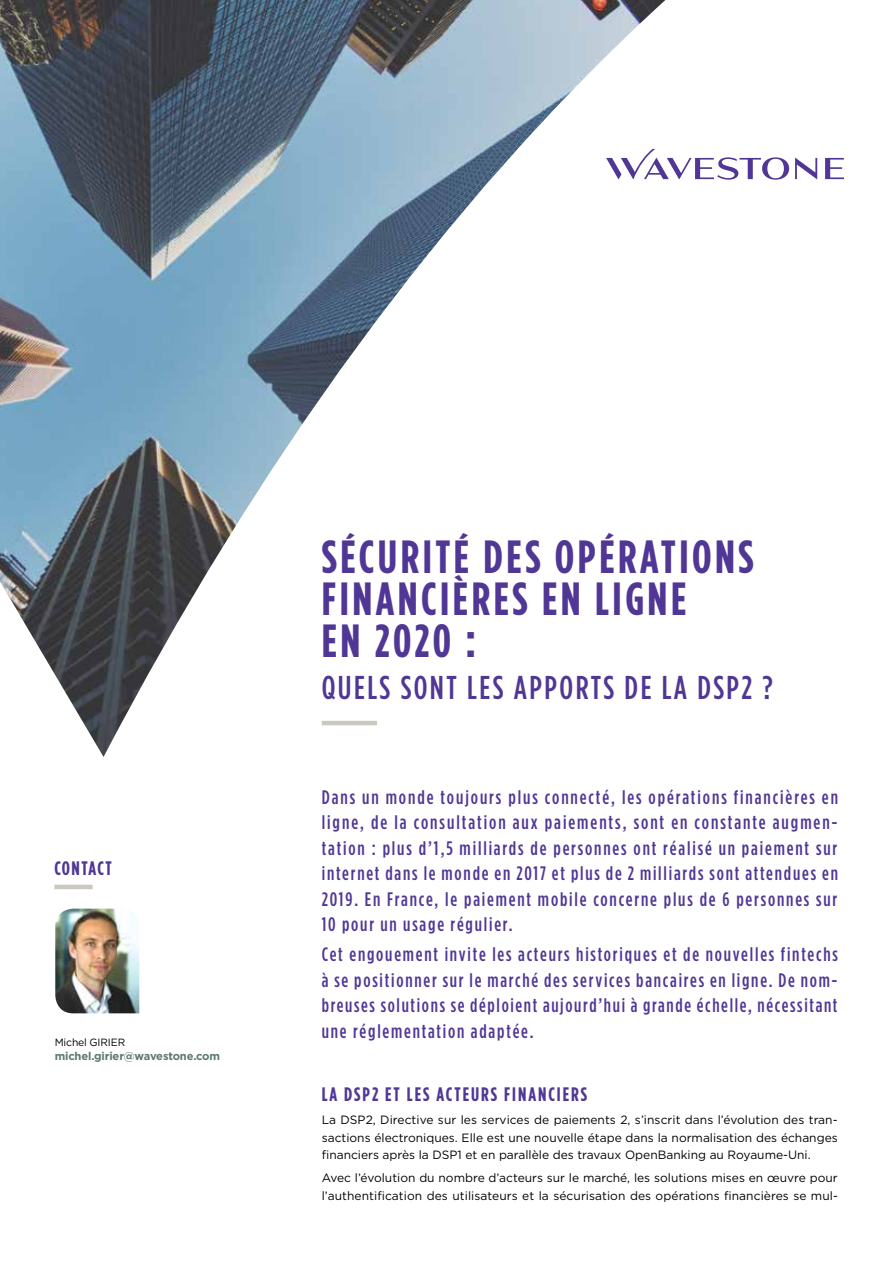
<style>
.page{position:relative;width:893px;height:1263px;background:#fff}
.page>*{position:absolute;margin:0;border:0;box-sizing:border-box;transform-origin:0 0}
.t1{font:700 46.5px/42px "Gotham Condensed";letter-spacing:.075em;color:#503795}
.t2{font:500 33px "Gotham Condensed";letter-spacing:.075em;color:#503795}
.t3{font:500 19.5px/25.5px "Gotham Condensed";letter-spacing:.095em;color:#503795;text-align:justify}
.t4{font:700 19.5px "Gotham Condensed";letter-spacing:.1em;color:#503795}
.t5{font:700 19.5px "Gotham Condensed";letter-spacing:.07em;color:#503795}
.t6{font:12px/17.2px "Gotham";color:#000;text-align:justify}
.t7{font:700 11.25px "Gotham";letter-spacing:-.01em;color:#5d7972}
.t8{font:10.5px "Gotham";letter-spacing:-.01em;color:#000}
</style>
<div class="page">
<img style="left:0;top:0;width:665px;height:757px">
<img style="left:55px;top:909px;width:84px;height:104px">
<svg style="left:825px;top:158px;width:19px;height:21px"></svg>
<svg style="left:795px;top:158px;width:22px;height:21px"></svg>
<svg style="left:606px;top:149px;width:183px;height:31px"></svg>
<hr style="left:322px;top:721px;width:55px;height:4px;background:#cbc8c0">
<hr style="left:54px;top:885px;width:39px;height:4px;background:#cbc8c0">
<p class="t5" style="left:54px;top:857px;width:59px">CONTACT</p>
<p class="t8" style="left:55px;top:1036px;width:72px">Michel GIRIER</p>
<p class="t7" style="left:55px;top:1048px;width:167px">michel.girier@wavestone.com</p>
<h1 class="t1" style="left:322px;top:536px;width:433px">SÉCURITÉ DES OPÉRATIONS<br>FINANCIÈRES EN LIGNE<br>EN 2020 :</h1>
<h2 class="t2" style="left:322px;top:669px;width:453px">QUELS SONT LES APPORTS DE LA DSP2 ?</h2>
<p class="t3" style="left:322px;top:784px;width:518px">Dans un monde toujours plus connecté, les opérations financières en ligne, de la consultation aux paiements, sont en constante augmen&shy;tation : plus d’1,5 milliards de personnes ont réalisé un paiement sur internet dans le monde en 2017 et plus de 2 milliards sont attendues en 2019. En France, le paiement mobile concerne plus de 6 personnes sur 10 pour un usage régulier.</p>
<p class="t3" style="left:322px;top:941px;width:518px">Cet engouement invite les acteurs historiques et de nouvelles fintechs à se positionner sur le marché des services bancaires en ligne. De nom&shy;breuses solutions se déploient aujourd’hui à grande échelle, nécessitant une réglementation adaptée.</p>
<p class="t4" style="left:322px;top:1082px;width:267px">LA DSP2 ET LES ACTEURS FINANCIERS</p>
<p class="t6" style="left:322px;top:1111px;width:517px">La DSP2, Directive sur les services de paiements 2, s’inscrit dans l’évolution des tran&shy;sactions électroniques. Elle est une nouvelle étape dans la normalisation des échanges financiers après la DSP1 et en parallèle des travaux OpenBanking au Royaume-Uni.</p>
<p class="t6" style="left:322px;top:1169px;width:518px">Avec l’évolution du nombre d’acteurs sur le marché, les solutions mises en œuvre pour l’authentification des utilisateurs et la sécurisation des opérations financières se mul-</p>
</div>
